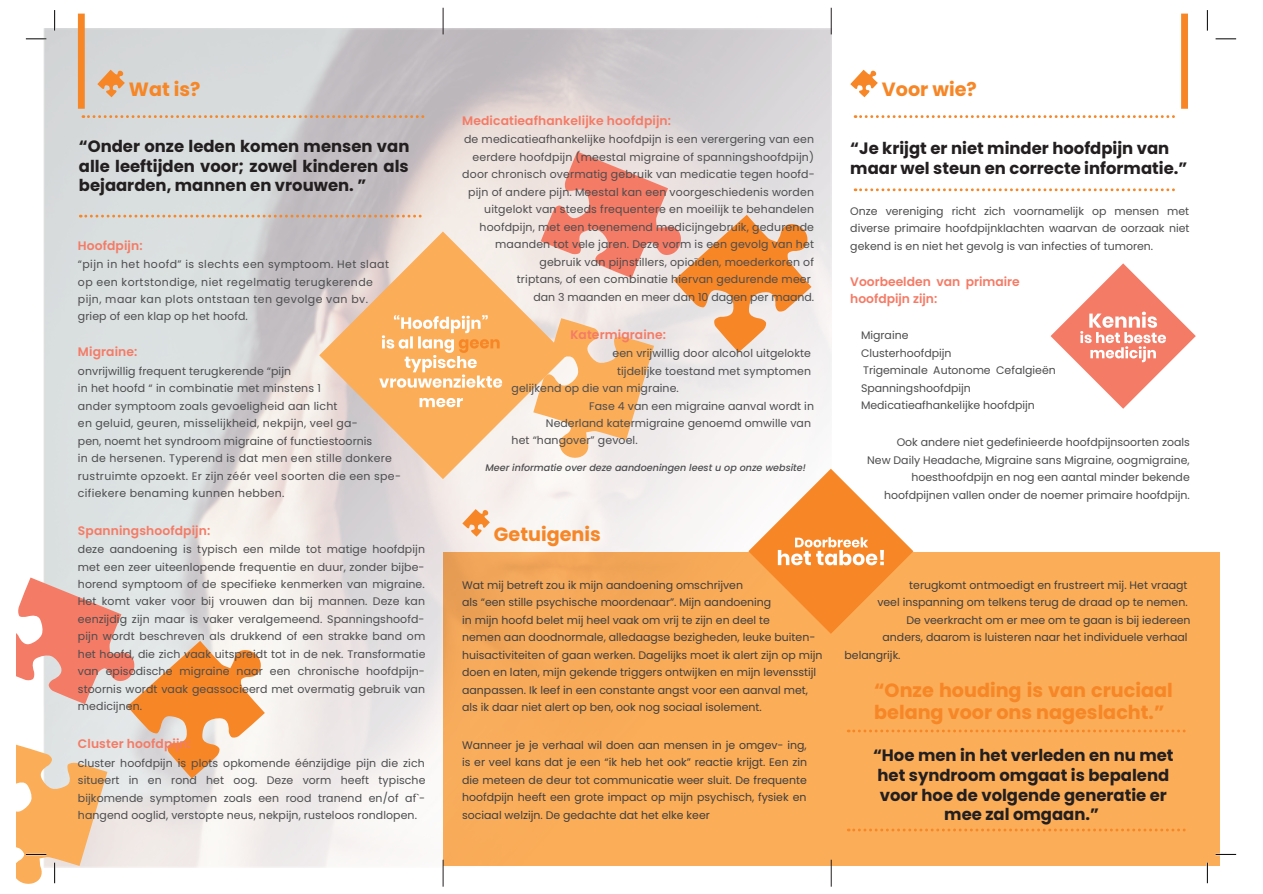
<style>
.page{position:relative;width:1263px;height:894px;background:#fff}
.page>*{position:absolute;margin:0;border:0;box-sizing:border-box;transform-origin:0 0}
.t1{font:700 19.2px/22.6px "Poppins";color:#f68626}
.t2{font:700 16.5px/19.5px "Poppins";color:#231f20;text-align:justify}
.t3{font:600 12.3px/17.4px "Poppins";letter-spacing:.01em;color:#f47b66}
.t4{font:10.95px/17.4px "Poppins";letter-spacing:.015em;color:#4c4c4e;text-align:justify}
.t5{font:10.95px/17.4px "Poppins";color:#3f3e3f;text-align:justify}
.t6{font:10.95px/17.4px "Poppins";letter-spacing:.04em;color:#4c4c4e}
.t7{font:italic 500 9.6px "Poppins";color:#4c4c4e}
</style>
<div class="page">
<div style="left:443px;top:552px;width:776px;height:313px;background:#fbad58"></div>
<img style="left:43px;top:29px;width:789px;height:838px">
<svg style="left:533px;top:151px;width:278px;height:308px;background:#f0cbb6"></svg>
<svg style="left:97px;top:70px;width:28px;height:27px"></svg>
<svg style="left:850px;top:70px;width:28px;height:27px"></svg>
<svg style="left:462px;top:509px;width:28px;height:27px"></svg>
<svg style="left:80px;top:215px;width:342px;height:2px"></svg>
<svg style="left:855px;top:115px;width:320px;height:3px"></svg>
<svg style="left:855px;top:188px;width:320px;height:3px"></svg>
<svg style="left:848px;top:828px;width:337px;height:3px"></svg>
<svg style="left:848px;top:729px;width:337px;height:3px"></svg>
<svg style="left:748px;top:468px;width:165px;height:165px"></svg>
<svg style="left:319px;top:231px;width:248px;height:248px;background:#efc8a2"></svg>
<svg style="left:419px;top:398px;width:44px;height:9px"></svg>
<svg style="left:379px;top:315px;width:123px;height:72px"></svg>
<div style="left:78px;top:14px;width:7px;height:95px;background:#f68626"></div>
<div style="left:1181px;top:14px;width:7px;height:95px;background:#f68626"></div>
<svg style="left:83px;top:115px;width:341px;height:3px"></svg>
<svg style="left:831px;top:8px;width:1px;height:26px"></svg>
<svg style="left:443px;top:8px;width:1px;height:26px"></svg>
<svg style="left:831px;top:859px;width:1px;height:27px"></svg>
<svg style="left:443px;top:859px;width:1px;height:27px"></svg>
<svg style="left:1050px;top:263px;width:146px;height:145px"></svg>
<hr style="left:26px;top:38px;width:20px;height:2px;background:#fff">
<hr style="left:1215px;top:853px;width:21px;height:2px;background:#fff">
<hr style="left:1206px;top:862px;width:2px;height:20px;background:#fff">
<svg style="left:26px;top:39px;width:20px;height:1px"></svg>
<svg style="left:1215px;top:39px;width:21px;height:1px"></svg>
<svg style="left:1215px;top:853px;width:21px;height:1px"></svg>
<svg style="left:54px;top:10px;width:1px;height:21px"></svg>
<svg style="left:16px;top:577px;width:249px;height:307px"></svg>
<svg style="left:1207px;top:10px;width:1px;height:21px"></svg>
<svg style="left:1207px;top:862px;width:1px;height:20px"></svg>
<h1 class="t1" style="left:129px;top:78px;width:73px">Wat is?</h1>
<h2 class="t2" style="left:79px;top:137px;width:332px">“Onder onze leden komen mensen van alle leeftijden voor; zowel kinderen als bejaarden, mannen en vrouwen. ”</h2>
<p class="t3" style="left:78px;top:236px;width:66px">Hoofdpijn:</p>
<p class="t6" style="left:78px;top:255px;width:313px">“pijn in het hoofd” is slechts een symptoom. Het slaat op een kortstondige, niet regelmatig terugkerende pijn, maar kan plots ontstaan ten gevolge van bv. griep of een klap op het hoofd.</p>
<p class="t3" style="left:78px;top:343px;width:61px">Migraine:</p>
<p class="t4" style="left:78px;top:362px;width:325px;text-align:left">onvrijwillig frequent terugkerende “pijn<br>in het hoofd “ in combinatie met minstens 1<br>ander symptoom zoals gevoeligheid aan licht<br>en geluid, geuren, misselijkheid, nekpijn, veel ga-<br>pen, noemt het syndroom migraine of functiestoornis<br>in de hersenen. Typerend is dat men een stille donkere rustruimte opzoekt. Er zijn zéér veel soorten die een spe&shy;cifiekere benaming kunnen hebben.</p>
<p class="t3" style="left:78px;top:521px;width:134px">Spanningshoofdpijn:</p>
<p class="t4" style="left:78px;top:540px;width:349px">deze aandoening is typisch een milde tot matige hoofdpijn met een zeer uiteenlopende frequentie en duur, zonder bijbe&shy;horend symptoom of de specifieke kenmerken van migraine.<br>Het komt vaker voor bij vrouwen dan bij mannen. Deze kan eenzijdig zijn maar is vaker veralgemeend. Spanningshoofd&shy;pijn wordt beschreven als drukkend of een strakke band om het hoofd, die zich vaak uitspreidt tot in de nek. Transformatie van episodische migraine naar een chronische hoofdpijn&shy;stoornis wordt vaak geassocieerd met overmatig gebruik van medicijnen.</p>
<p class="t3" style="left:78px;top:735px;width:115px">Cluster hoofdpijn:</p>
<p class="t4" style="left:78px;top:754px;width:349px">cluster hoofdpijn is plots opkomende éénzijdige pijn die zich situeert in en rond het oog. Deze vorm heeft typische bijkomende symptomen zoals een rood tranend en/of af`- hangend ooglid, verstopte neus, nekpijn, rusteloos rondlopen.</p>
<p class="t3" style="left:462px;top:112px;width:210px">Medicatieafhankelijke hoofdpijn:</p>
<p class="t4" style="left:464px;top:131px;width:351px">de medicatieafhankelijke hoofdpijn is een verergering van een</p>
<p class="t4" style="left:472px;top:148px;width:343px">eerdere hoofdpijn (meestal migraine of spanningshoofdpijn)</p>
<p class="t4" style="left:462px;top:166px;width:354px">door chronisch overmatig gebruik van medicatie tegen hoofd-</p>
<p class="t4" style="left:468px;top:183px;width:347px">pijn of andere pijn. Meestal kan een voorgeschiedenis worden</p>
<p class="t4" style="left:484px;top:201px;width:331px">uitgelokt van steeds frequentere en moeilijk te behandelen</p>
<p class="t4" style="left:479px;top:218px;width:336px">hoofdpijn, met een toenemend medicijngebruik, gedurende</p>
<p class="t4" style="left:495px;top:235px;width:320px">maanden tot vele jaren. Deze vorm is een gevolg van het</p>
<p class="t4" style="left:539px;top:253px;width:276px">gebruik van pijnstillers, opioïden, moederkoren of</p>
<p class="t4" style="left:517px;top:270px;width:296px">triptans, of een combinatie hiervan gedurende meer</p>
<p class="t4" style="left:533px;top:288px;width:282px">dan 3 maanden en meer dan 10 dagen per maand.</p>
<p class="t3" style="left:570px;top:325px;width:97px">Katermigraine:</p>
<p class="t4" style="left:612px;top:344px;width:200px">een vrijwillig door alcohol uitgelokte</p>
<p class="t4" style="left:617px;top:362px;width:195px">tijdelijke toestand met symptomen</p>
<p class="t4" style="left:512px;top:379px;width:169px">gelijkend op die van migraine.</p>
<p class="t4" style="left:589px;top:397px;width:226px">Fase 4 van een migraine aanval wordt in</p>
<p class="t4" style="left:546px;top:414px;width:267px">Nederland katermigraine genoemd omwille van</p>
<p class="t4" style="left:512px;top:432px;width:128px">het “hangover” gevoel.</p>
<p class="t7" style="left:485px;top:461px;width:322px">Meer informatie over deze aandoeningen leest u op onze website!</p>
<h1 class="t1" style="left:494px;top:522px;width:108px">Getuigenis</h1>
<p class="t5" style="left:462px;top:576px;width:362px;text-align:left">Wat mij betreft zou ik mijn aandoening omschrijven<br>als “een stille psychische moordenaar”. Mijn aandoening<br>in mijn hoofd belet mij heel vaak om vrij te zijn en deel te<br>nemen aan doodnormale, alledaagse bezigheden, leuke buiten&shy;huisactiviteiten of gaan werken. Dagelijks moet ik alert zijn op mijn doen en laten, mijn gekende triggers ontwijken en mijn levensstijl aanpassen. Ik leef in een constante angst voor een aanval met, als ik daar niet alert op ben, ook nog sociaal isolement.</p>
<p class="t5" style="left:462px;top:736px;width:346px">Wanneer je je verhaal wil doen aan mensen in je omgev- ing, is er veel kans dat je een “ik heb het ook” reactie krijgt. Een zin die meteen de deur tot communicatie weer sluit. De frequente hoofdpijn heeft een grote impact op mijn psychisch, fysiek en sociaal welzijn. De gedachte dat het elke keer</p>
<h1 class="t1" style="left:882px;top:78px;width:96px">Voor wie?</h1>
<h2 class="t2" style="left:850px;top:138px;width:339px">“Je krijgt er niet minder hoofdpijn van maar wel steun en correcte informatie.”</h2>
<p class="t4" style="left:850px;top:202px;width:341px">Onze vereniging richt zich voornamelijk op mensen met diverse primaire hoofdpijnklachten waarvan de oorzaak niet gekend is en niet het gevolg is van infecties of tumoren.</p>
<p class="t3" style="left:850px;top:273px;width:171px">Voorbeelden van primaire hoofdpijn zijn:</p>
<p class="t4" style="left:861px;top:326px;width:196px;text-align:left">Migraine<br>Clusterhoofdpijn<br>Trigeminale Autonome Cefalgieën<br>Spanningshoofdpijn<br>Medicatieafhankelijke hoofdpijn</p>
<p class="t4" style="left:867px;top:433px;width:324px;text-align:right">Ook andere niet gedefinieerde hoofdpijnsoorten zoals<br>New Daily Headache, Migraine sans Migraine, oogmigraine, hoesthoofdpijn en nog een aantal minder bekende hoofdpijnen vallen onder de noemer primaire hoofdpijn.</p>
<p class="t5" style="left:909px;top:576px;width:280px">terugkomt ontmoedigt en frustreert mij. Het vraagt</p>
<p class="t5" style="left:877px;top:593px;width:312px">veel inspanning om telkens terug de draad op te nemen.</p>
<p class="t5" style="left:907px;top:611px;width:285px">De veerkracht om er mee om te gaan is bij iedereen</p>
<p class="t5" style="left:882px;top:628px;width:307px">anders, daarom is luisteren naar het individuele verhaal</p>
<p class="t5" style="left:844px;top:645px;width:58px">belangrijk.</p>
<h1 class="t1" style="left:874px;top:678px;width:300px">“Onze houding is van cruciaal belang voor ons nageslacht.”</h1>
<h2 class="t2" style="left:873px;top:745px;width:302px;text-align:center">“Hoe men in het verleden en nu met het syndroom omgaat is bepalend voor hoe de volgende generatie er mee zal omgaan.”</h2>
</div>
